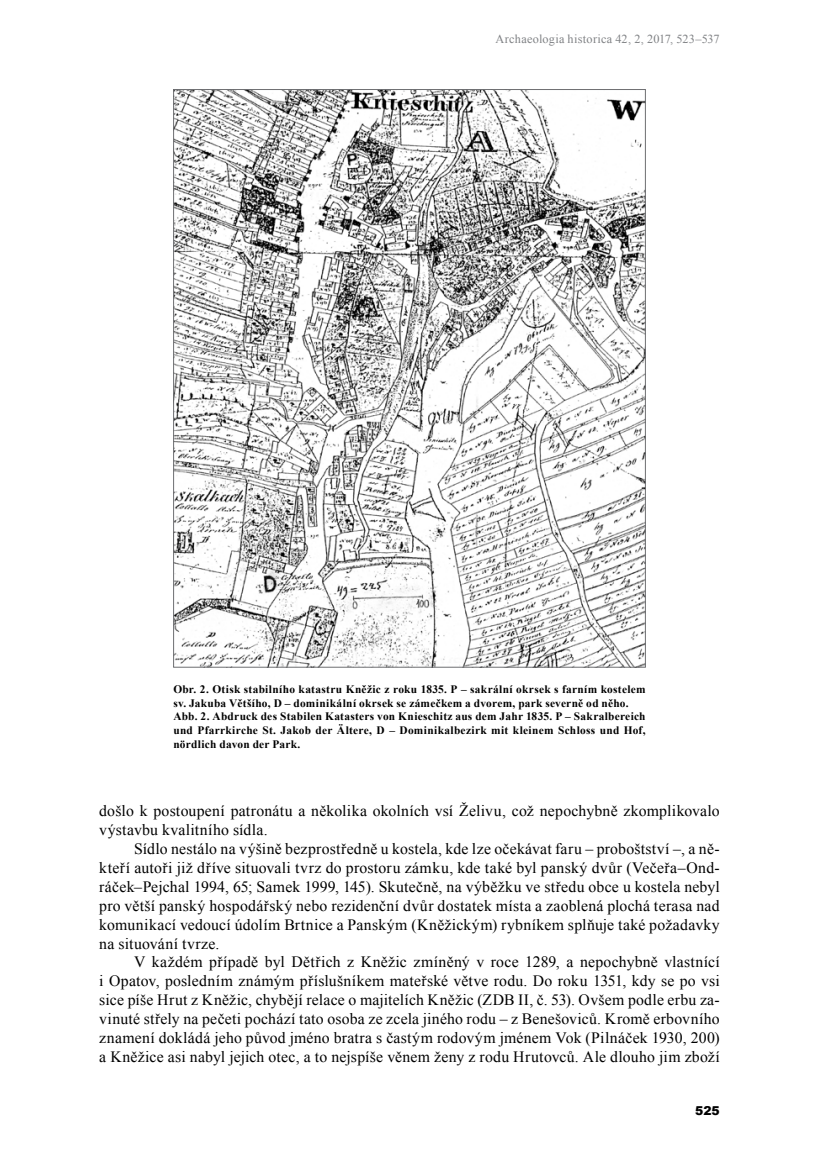
<style>
.page{position:relative;width:819px;height:1171px;background:#fff}
.page>*{position:absolute;margin:0;border:0;box-sizing:border-box;transform-origin:0 0}
.t1{font:15.75px/18.9px "Times New Roman";letter-spacing:.015em;color:#000;text-align:justify}
.t2{font:12.25px "Times New Roman";letter-spacing:.015em;color:#808285}
.t3{font:900 12.25px "Arial";color:#000}
.t4{font:700 11.38px/13.7px "Times New Roman";letter-spacing:.025em;color:#000}
</style>
<div class="page">
<img style="left:175px;top:91px;width:468px;height:574px">
<p class="t2" style="left:495px;top:31px;width:226px">Archaeologia historica 42, 2, 2017, 523–537</p>
<p class="t4" style="left:173px;top:682px;width:473px">Obr. 2. Otisk stabilního katastru Kněžic z roku 1835. P – sakrální okrsek s farním kostelem sv. Jakuba Většího, D – dominikální okrsek se zámečkem a dvorem, park severně od něho.<br>Abb. 2. Abdruck des Stabilen Katasters von Knieschitz aus dem Jahr 1835. P – Sakralbereich und Pfarrkirche St. Jakob der Ältere, D – Dominikalbezirk mit kleinem Schloss und Hof, nördlich davon der Park.</p>
<p class="t1" style="left:99px;top:801px;width:622px">došlo k postoupení patronátu a několika okolních vsí Želivu, což nepochybně zkomplikovalo výstavbu kvalitního sídla.</p>
<p class="t1" style="left:99px;top:839px;width:622px;text-indent:35px">Sídlo nestálo na výšině bezprostředně u kostela, kde lze očekávat faru – proboštství –, a ně&shy;kteří autoři již dříve situovali tvrz do prostoru zámku, kde také byl panský dvůr (Večeřa–Ond&shy;ráček–Pejchal 1994, 65; Samek 1999, 145). Skutečně, na výběžku ve středu obce u kostela nebyl pro větší panský hospodářský nebo rezidenční dvůr dostatek místa a zaoblená plochá terasa nad komunikací vedoucí údolím Brtnice a Panským (Kněžickým) rybníkem splňuje také požadavky na situování tvrze.</p>
<p class="t1" style="left:99px;top:952px;width:622px;text-indent:35px">V každém případě byl Dětřich z Kněžic zmíněný v roce 1289, a nepochybně vlastnící i Opatov, posledním známým příslušníkem mateřské větve rodu. Do roku 1351, kdy se po vsi sice píše Hrut z Kněžic, chybějí relace o majitelích Kněžic (ZDB II, č. 53). Ovšem podle erbu za&shy;vinuté střely na pečeti pochází tato osoba ze zcela jiného rodu – z Benešoviců. Kromě erbovního znamení dokládá jeho původ jméno bratra s častým rodovým jménem Vok (Pilnáček 1930, 200) a Kněžice asi nabyl jejich otec, a to nejspíše věnem ženy z rodu Hrutovců. Ale dlouho jim zboží</p>
<p class="t3" style="left:695px;top:1102px;width:26px">525</p>
</div>
